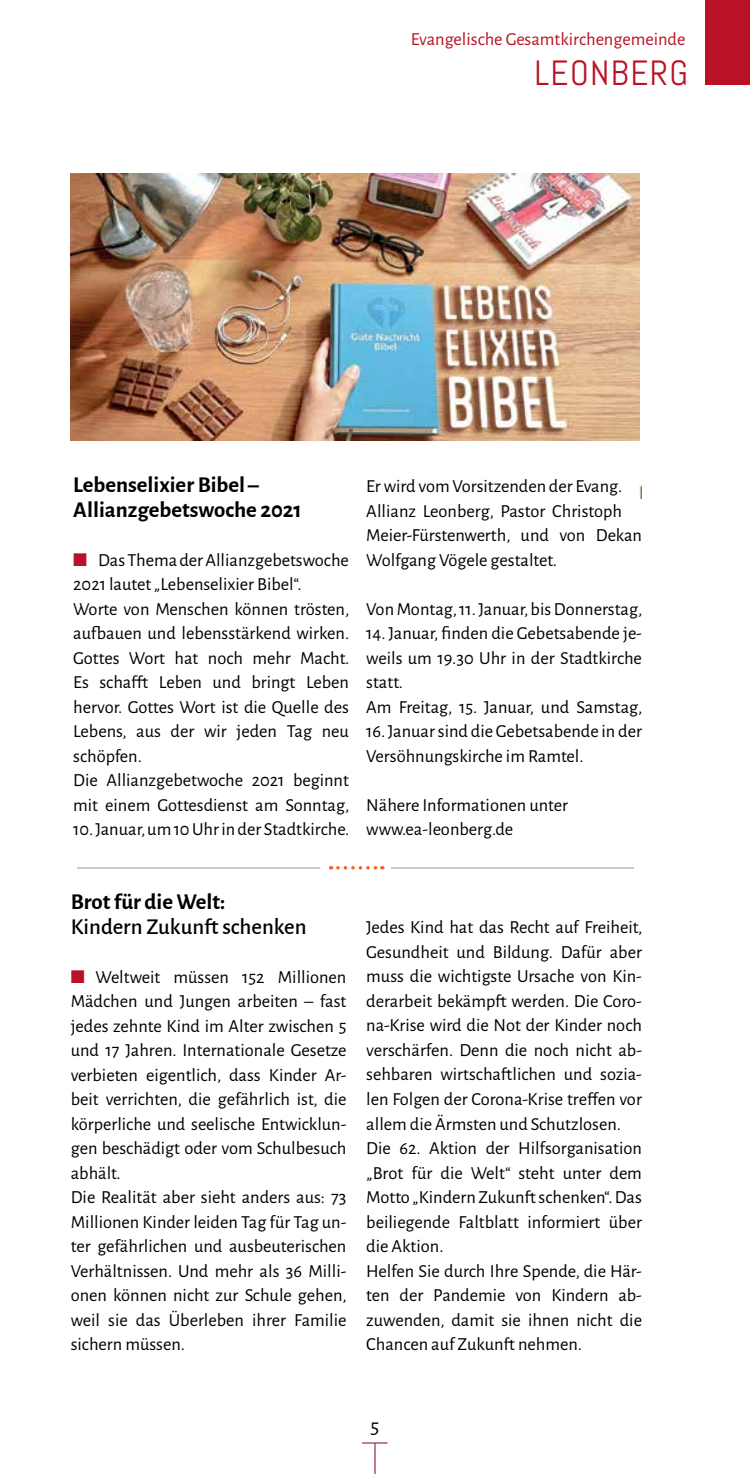
<style>
.page{position:relative;width:750px;height:1474px;background:#fff}
.page>*{position:absolute;margin:0;border:0;box-sizing:border-box;transform-origin:0 0}
.t1{font:35px "Abel";letter-spacing:.04em;color:#ba1127}
.t2{font:700 22.75px/24.5px "Alegreya Sans";color:#000}
.t3{font:500 22.75px "Alegreya Sans";color:#000}
.t4{font:21px "Alegreya Sans";color:#000}
.t5{font:18.38px/24.5px "Alegreya Sans";color:#000}
.t6{font:18.38px "Alegreya Sans";color:#ba1127}
.s1{color:#ba1127}
</style>
<div class="page">
<svg style="left:362px;top:1442px;width:25px;height:1px"></svg>
<hr style="left:374px;top:1443px;width:1px;height:30px;background:#8b0021">
<div style="left:704px;top:0;width:45px;height:85px;background:#ba1127"></div>
<img style="left:71px;top:174px;width:568px;height:267px">
<svg style="left:639px;top:485px;width:2px;height:14px"></svg>
<hr style="left:77px;top:867px;width:243px;height:1px;background:#8f98a7">
<hr style="left:390px;top:867px;width:243px;height:1px;background:#8f98a7">
<svg style="left:337px;top:866px;width:45px;height:3px"></svg>
<p class="t6" style="left:410px;top:27px;width:276px">Evangelische Gesamtkirchengemeinde</p>
<h1 class="t1" style="left:534px;top:51px;width:155px">LEON BERG</h1>
<p class="t2" style="left:73px;top:471px;width:230px">Lebenselixier Bibel –<br>Allianzgebetswoche 2021</p>
<p class="t5" style="left:73px;top:547px;width:277px"><span class="s1">■</span> Das Thema der Allianzgebetswoche<br>2021 lautet „Lebenselixier Bibel“.<br>Worte von Menschen können trösten, aufbauen und lebensstärkend wirken.<br>Gottes Wort hat noch mehr Macht.<br>Es schafft Leben und bringt Leben hervor. Gottes Wort ist die Quelle des<br>Lebens, aus der wir jeden Tag neu schöpfen.<br>Die Allianzgebetwoche 2021 beginnt mit einem Gottesdienst am Sonntag,</p>
<p class="t5" style="left:73px;top:816px;width:277px">10. Januar, um 10 Uhr in der Stadtkirche.</p>
<p class="t5" style="left:366px;top:473px;width:277px">Er wird vom Vorsitzenden der Evang.<br>Allianz Leonberg, Pastor Christoph Meier-Fürstenwerth, und von Dekan Wolfgang Vögele gestaltet.</p>
<p class="t5" style="left:366px;top:596px;width:277px">Von Montag, 11. Januar, bis Donnerstag,</p>
<p class="t5" style="left:366px;top:620px;width:277px">14. Januar, finden die Gebetsabende je&shy;weils um 19.30 Uhr in der Stadtkirche statt.<br>Am Freitag, 15. Januar, und Samstag,</p>
<p class="t5" style="left:366px;top:718px;width:277px">16. Januar sind die Gebetsabende in der<br>Versöhnungskirche im Ramtel.</p>
<p class="t5" style="left:366px;top:791px;width:203px">Nähere Informationen unter www.ea-leonberg.de</p>
<p class="t2" style="left:71px;top:888px;width:156px">Brot für die Welt:</p>
<p class="t3" style="left:71px;top:910px;width:237px">Kindern Zukunft schenken</p>
<p class="t5" style="left:71px;top:963px;width:277px"><span class="s1">■</span> Weltweit müssen 152 Millionen Mädchen und Jungen arbeiten – fast jedes zehnte Kind im Alter zwischen 5 und 17 Jahren. Internationale Gesetze verbieten eigentlich, dass Kinder Ar&shy;beit verrichten, die gefährlich ist, die körperliche und seelische Entwicklun&shy;gen beschädigt oder vom Schulbesuch abhält.<br>Die Realität aber sieht anders aus: 73<br>Millionen Kinder leiden Tag für Tag un&shy;ter gefährlichen und ausbeuterischen Verhältnissen. Und mehr als 36 Milli&shy;onen können nicht zur Schule gehen, weil sie das Überleben ihrer Familie sichern müssen.</p>
<p class="t5" style="left:366px;top:914px;width:277px">Jedes Kind hat das Recht auf Freiheit, Gesundheit und Bildung. Dafür aber muss die wichtigste Ursache von Kin&shy;derarbeit bekämpft werden. Die Coro&shy;na-Krise wird die Not der Kinder noch verschärfen. Denn die noch nicht ab&shy;sehbaren wirtschaftlichen und sozia&shy;len Folgen der Corona-Krise treffen vor allem die Ärmsten und Schutzlosen.<br>Die 62. Aktion der Hilfsorganisation „Brot für die Welt“ steht unter dem Motto „Kindern Zukunft schenken“. Das beiliegende Faltblatt informiert über die Aktion.<br>Helfen Sie durch Ihre Spende, die Här&shy;ten der Pandemie von Kindern ab&shy;zuwenden, damit sie ihnen nicht die Chancen auf Zukunft nehmen.</p>
<p class="t4" style="left:370px;top:1411px;width:10px">5</p>
</div>
